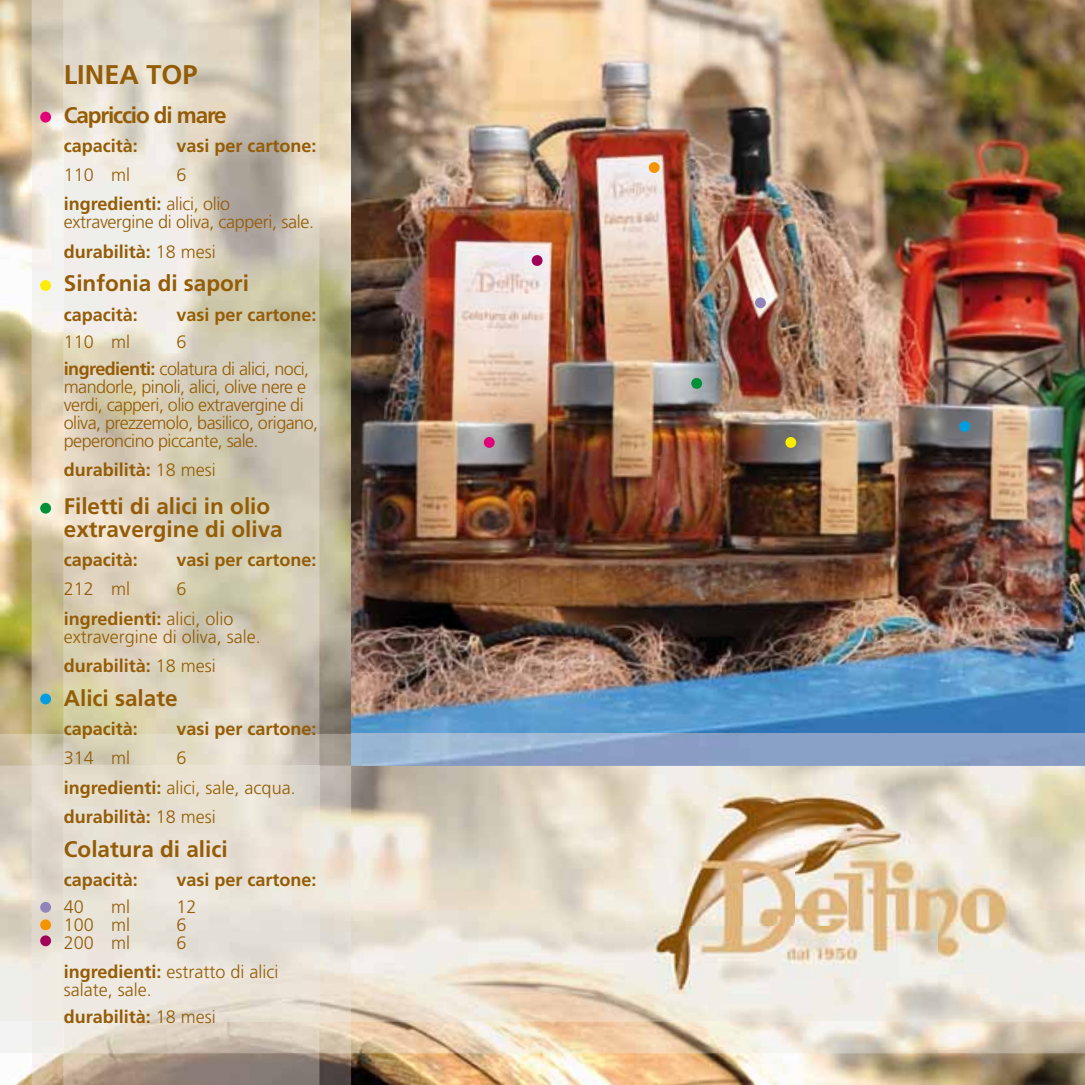
<style>
.page{position:relative;width:1085px;height:1085px;background:#fff}
.page>*{position:absolute;margin:0;border:0;box-sizing:border-box;transform-origin:0 0}
.t1{font:700 27px "Frutiger";color:#945c06}
.t2{font:700 22.5px/22.5px "Frutiger";color:#945c06}
.t3{font:700 22.5px "Frutiger";letter-spacing:-.05em;color:#945c06}
.t4{font:300 18px/18px "Frutiger";letter-spacing:-.03em;color:#945c06}
.t5{font:700 18px/29.2px "Frutiger";color:#945c06}
.t6{font:300 18px/29.2px "Frutiger";color:#945c06}
.s1{font-weight:300}
.s2{font-weight:700}
</style>
<div class="page">
<img style="left:0;top:0;width:1084px;height:1084px">
<img style="left:351px;top:0;width:733px;height:733px">
<img style="left:32px;top:0;width:319px;height:1084px">
<img style="left:64px;top:0;width:255px;height:1084px">
<img style="left:0;top:733px;width:1084px;height:319px">
<img style="left:32px;top:733px;width:319px;height:319px">
<img style="left:64px;top:733px;width:255px;height:319px">
<img style="left:0;top:765px;width:1084px;height:255px">
<img style="left:32px;top:765px;width:319px;height:255px">
<img style="left:64px;top:765px;width:255px;height:255px">
<img style="left:654px;top:793px;width:354px;height:199px">
<div style="left:40px;top:112px;width:11px;height:10px;background:#e2007a;border-radius:50%"></div>
<div style="left:40px;top:280px;width:11px;height:11px;background:#ffed00;border-radius:50%"></div>
<div style="left:40px;top:502px;width:11px;height:11px;background:#009037;border-radius:50%"></div>
<div style="left:40px;top:693px;width:11px;height:11px;background:#009ee0;border-radius:50%"></div>
<div style="left:40px;top:901px;width:11px;height:11px;background:#9085ba;border-radius:50%"></div>
<div style="left:785px;top:437px;width:11px;height:11px;background:#ffed00;border-radius:50%"></div>
<div style="left:484px;top:437px;width:10px;height:11px;background:#e2007a;border-radius:50%"></div>
<div style="left:691px;top:378px;width:11px;height:11px;background:#009037;border-radius:50%"></div>
<div style="left:959px;top:421px;width:11px;height:11px;background:#009ee0;border-radius:50%"></div>
<div style="left:40px;top:919px;width:11px;height:11px;background:#f39400;border-radius:50%"></div>
<div style="left:40px;top:935px;width:11px;height:11px;background:#a00057;border-radius:50%"></div>
<div style="left:531px;top:255px;width:11px;height:11px;background:#a00057;border-radius:50%"></div>
<div style="left:755px;top:297px;width:10px;height:11px;background:#9085ba;border-radius:50%"></div>
<div style="left:648px;top:162px;width:11px;height:11px;background:#f39400;border-radius:50%"></div>
<h1 class="t1" style="left:64px;top:59px;width:135px">LINEA TOP</h1>
<p class="t3" style="left:64px;top:101px;width:164px">Capriccio di mare</p>
<p class="t5" style="left:64px;top:131px;width:76px">capacità:</p>
<p class="t5" style="left:176px;top:131px;width:142px">vasi per cartone:</p>
<p class="t4" style="left:64px;top:166px;width:68px">110 ml</p>
<p class="t5" style="left:64px;top:160px;width:168px;text-indent:112px"><span class="s1">6 </span>ingredienti: <span class="s1">alici, olio</span></p>
<p class="t4" style="left:64px;top:207px;width:252px;line-height:29.2px">extravergine di oliva, capperi, sale. <span class="s2">durabilità:</span> 18 mesi</p>
<p class="t2" style="left:64px;top:272px;width:187px">Sinfonia di sapori</p>
<p class="t5" style="left:64px;top:299px;width:76px">capacità:</p>
<p class="t5" style="left:176px;top:299px;width:142px">vasi per cartone:</p>
<p class="t4" style="left:64px;top:332px;width:68px">110 ml</p>
<p class="t4" style="left:64px;top:328px;width:247px;line-height:27px;text-align:center">6<br><span class="s2">ingredienti:</span> colatura di alici, noci,</p>
<p class="t4" style="left:64px;top:377px;width:256px">mandorle, pinoli, alici, olive nere e verdi, capperi, olio extravergine di oliva, prezzemolo, basilico, origano, peperoncino piccante, sale.</p>
<p class="t5" style="left:64px;top:455px;width:154px">durabilità: <span class="s1">18 mesi</span></p>
<p class="t2" style="left:64px;top:495px;width:220px">Filetti di alici in olio extravergine di oliva</p>
<p class="t5" style="left:64px;top:545px;width:76px">capacità:</p>
<p class="t5" style="left:176px;top:545px;width:142px">vasi per cartone:</p>
<p class="t4" style="left:64px;top:580px;width:68px">212 ml</p>
<p class="t5" style="left:64px;top:574px;width:171px;text-indent:112px"><span class="s1">6 </span>ingredienti: <span class="s1">alici, olio</span></p>
<p class="t6" style="left:64px;top:621px;width:198px">extravergine di oliva, sale. <span class="s2">durabilità:</span> 18 mesi</p>
<p class="t2" style="left:64px;top:686px;width:115px">Alici salate</p>
<p class="t5" style="left:64px;top:713px;width:76px">capacità:</p>
<p class="t5" style="left:176px;top:713px;width:142px">vasi per cartone:</p>
<p class="t4" style="left:64px;top:748px;width:68px">314 ml</p>
<p class="t6" style="left:64px;top:743px;width:233px;text-indent:112px">6<br><span class="s2">ingredienti:</span> alici, sale, acqua. <span class="s2">durabilità:</span> 18 mesi</p>
<p class="t2" style="left:64px;top:837px;width:165px">Colatura di alici</p>
<p class="t5" style="left:64px;top:864px;width:76px">capacità:</p>
<p class="t5" style="left:176px;top:864px;width:142px">vasi per cartone:</p>
<p class="t4" style="left:64px;top:897px;width:22px">40</p>
<p class="t4" style="left:111px;top:897px;width:20px">ml</p>
<p class="t4" style="left:176px;top:897px;width:22px">12</p>
<p class="t4" style="left:64px;top:915px;width:68px">100 ml</p>
<p class="t4" style="left:176px;top:915px;width:12px">6</p>
<p class="t4" style="left:64px;top:933px;width:68px">200 ml</p>
<p class="t6" style="left:64px;top:927px;width:216px;text-indent:112px">6 <span class="s2">ingredienti:</span> estratto di alici</p>
<p class="t6" style="left:64px;top:976px;width:154px;line-height:27px">salate, sale. <span class="s2">durabilità:</span> 18 mesi</p>
</div>
